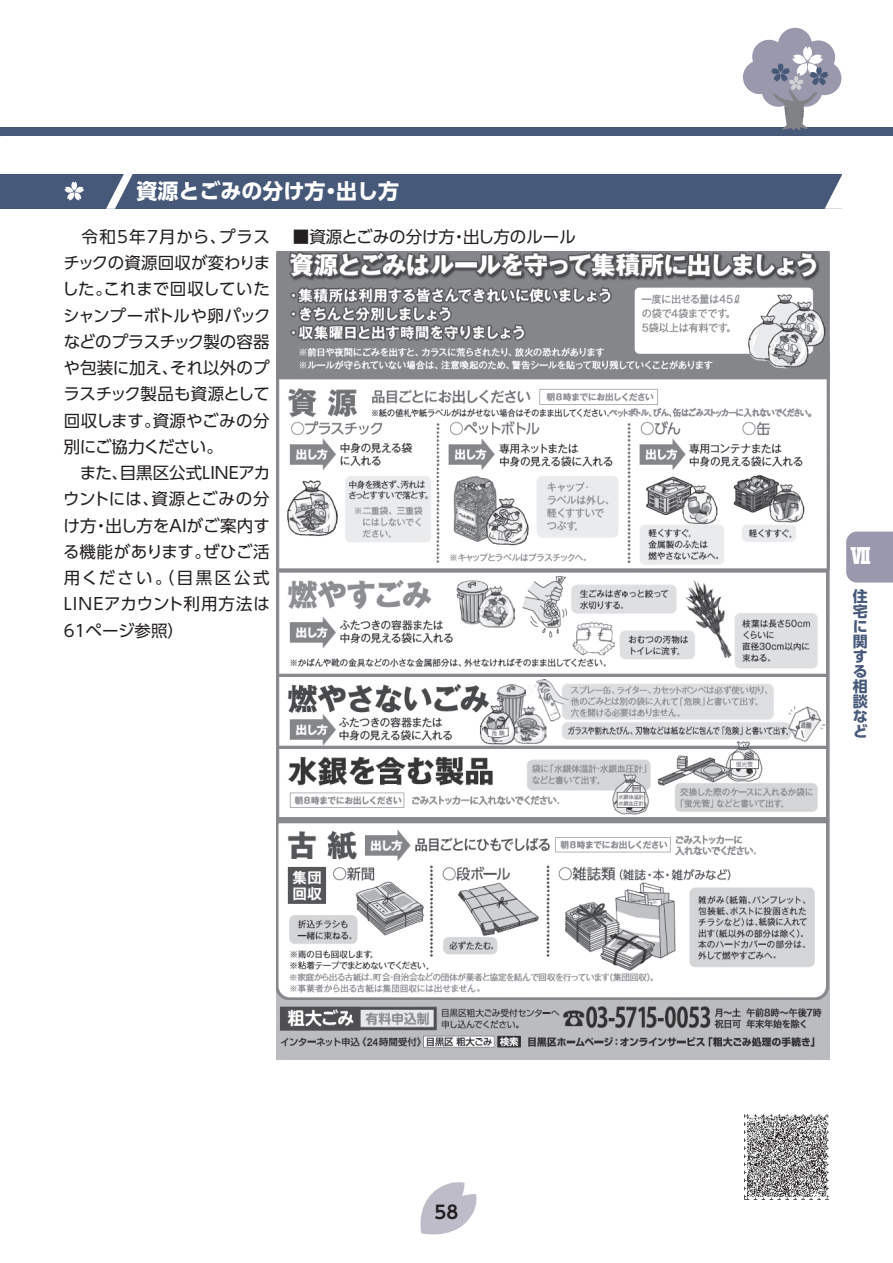
<style>
.page{position:relative;width:893px;height:1263px;background:#fff}
.page>*{position:absolute;margin:0;border:0;box-sizing:border-box;transform-origin:0 0}
.t1{font:700 21px "UD Shin Go Pro";color:#fff}
.t2{font:800 21px "UD Shin Go Pro";color:#fff}
.t3{font:700 18px "UD Shin Go Pro De";color:#231f20}
.t4{font:16.5px/26.2px "UD Shin Go Pro";color:#231f20}
.t5{font:700 15px/15px "UD Shin Go Pro";color:#475979;text-align:justify}
</style>
<div class="page">
<div style="left:0;top:174px;width:842px;height:34px;background:#475979"></div>
<svg style="left:106px;top:174px;width:27px;height:35px"></svg>
<svg style="left:825px;top:175px;width:17px;height:34px"></svg>
<svg style="left:64px;top:182px;width:20px;height:18px"></svg>
<div style="left:0;top:128px;width:893px;height:8px;background:#475979"></div>
<svg style="left:743px;top:28px;width:98px;height:102px"></svg>
<img style="left:276px;top:252px;width:553px;height:807px">
<svg style="left:846px;top:531px;width:47px;height:52px;background:#9d9caf"></svg>
<svg style="left:420px;top:1182px;width:57px;height:53px"></svg>
<img style="left:744px;top:1114px;width:85px;height:85px">
<p class="t1" style="left:137px;top:174px;width:264px">資源とごみの分け方・出し方</p>
<p class="t4" style="left:62px;top:223px;width:515px">　令和5年7月から、プラス　■資源とごみの分け方・出し方のルールチックの資源回収が変わりま<br>した。これまで回収していた<br>シャンプーボトルや卵パック<br>などのプラスチック製の容器<br>や包装に加え、それ以外のプ<br>ラスチック製品も資源として<br>回収します。資源やごみの分<br>別にご協力ください。<br>　また、目黒区公式LINEアカ<br>ウントには、資源とごみの分<br>け方・出し方をAIがご案内す<br>る機能があります。ぜひご活<br>用ください。（目黒区公式<br>LINEアカウント利用方法は<br>61ページ参照）</p>
<p class="t3" style="left:435px;top:1198px;width:25px">58</p>
<p class="t2" style="left:850px;top:538px;width:22px">Ⅶ</p>
<p class="t5" style="left:853px;top:588px;width:16px">住宅に関する相談など</p>
</div>
